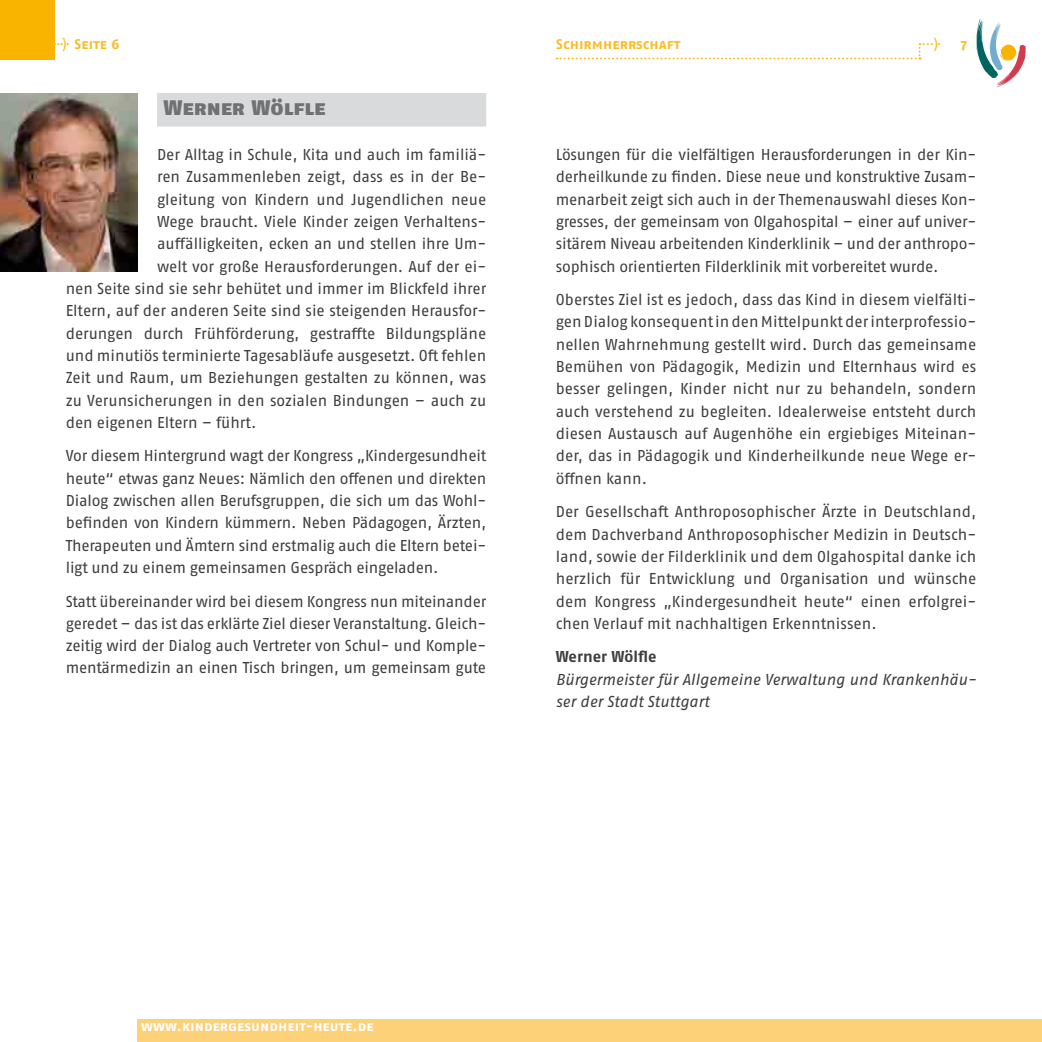
<style>
.page{position:relative;width:1042px;height:1042px;background:#fff}
.page>*{position:absolute;margin:0;border:0;box-sizing:border-box;transform-origin:0 0}
.t1{font:21px "Fago No Black Caps";letter-spacing:-.01em;color:#707172}
.t2{font:15.75px/22.4px "Fago OT";color:#3e3d40;text-align:justify}
.t3{font:italic 15.75px/22.4px "Fago OT";color:#3e3d40}
.t4{font:700 15.75px "Fago No";color:#3e3d40}
.t5{font:14px "Fago No Bold Caps";color:#fff}
.t6{font:14px "Fago No Bold Caps";color:#fabb20}
.t7{font:14px "Fago OT";color:#fabb20}
.s1{font-family:"Fago OT"}
</style>
<div class="page">
<svg style="left:976px;top:19px;width:50px;height:68px"></svg>
<div style="left:0;top:0;width:55px;height:60px;background:#f9b400"></div>
<svg style="left:557px;top:43px;width:363px;height:16px"></svg>
<div style="left:138px;top:1019px;width:904px;height:23px;background:#fdd178"></div>
<div style="left:157px;top:93px;width:329px;height:33px;background:#d9dadb"></div>
<img style="left:0;top:93px;width:137px;height:179px">
<p class="t6" style="left:53px;top:36px;width:68px"><sup>...</sup><span class="s1">)</span><sup>.</sup> Seite 6</p>
<p class="t6" style="left:556px;top:36px;width:126px">Schirmherrschaft</p>
<p class="t7" style="left:921px;top:32px;width:22px">…).</p>
<p class="t6" style="left:961px;top:36px;width:8px">7</p>
<h1 class="t1" style="left:163px;top:95px;width:164px">Werner Wölfle</h1>
<p class="t2" style="left:157px;top:143px;width:331px">Der Alltag in Schule, Kita und auch im familiä-</p>
<p class="t2" style="left:157px;top:166px;width:331px">ren Zusammenleben zeigt, dass es in der Be-</p>
<p class="t2" style="left:157px;top:188px;width:331px">gleitung von Kindern und Jugendlichen neue</p>
<p class="t2" style="left:157px;top:210px;width:328px">Wege braucht. Viele Kinder zeigen Verhaltens-</p>
<p class="t2" style="left:157px;top:233px;width:331px">auffälligkeiten, ecken an und stellen ihre Um-</p>
<p class="t2" style="left:157px;top:255px;width:331px">welt vor große Herausforderungen. Auf der ei-</p>
<p class="t2" style="left:66px;top:277px;width:422px">nen Seite sind sie sehr behütet und immer im Blickfeld ihrer</p>
<p class="t2" style="left:66px;top:299px;width:422px">Eltern, auf der anderen Seite sind sie steigenden Herausfor-</p>
<p class="t2" style="left:66px;top:322px;width:422px">derungen durch Frühförderung, gestraffte Bildungspläne</p>
<p class="t2" style="left:66px;top:344px;width:422px">und minutiös terminierte Tagesabläufe ausgesetzt. Oft fehlen</p>
<p class="t2" style="left:66px;top:366px;width:422px">Zeit und Raum, um Beziehungen gestalten zu können, was</p>
<p class="t2" style="left:66px;top:389px;width:422px">zu Verunsicherungen in den sozialen Bindungen – auch zu</p>
<p class="t2" style="left:66px;top:411px;width:192px">den eigenen Eltern – führt.</p>
<p class="t2" style="left:66px;top:445px;width:422px">Vor diesem Hintergrund wagt der Kongress „Kindergesundheit heute“ etwas ganz Neues: Nämlich den offenen und direkten Dialog zwischen allen Berufsgruppen, die sich um das Wohl&shy;befinden von Kindern kümmern. Neben Pädagogen, Ärzten, Therapeuten und Ämtern sind erstmalig auch die Eltern betei&shy;ligt und zu einem gemeinsamen Gespräch eingeladen.</p>
<p class="t2" style="left:66px;top:590px;width:422px">Statt übereinander wird bei diesem Kongress nun miteinander geredet – das ist das erklärte Ziel dieser Veranstaltung. Gleich&shy;zeitig wird der Dialog auch Vertreter von Schul- und Komple&shy;mentärmedizin an einen Tisch bringen, um gemeinsam gute</p>
<p class="t2" style="left:556px;top:143px;width:422px">Lösungen für die vielfältigen Herausforderungen in der Kin&shy;derheilkunde zu finden. Diese neue und konstruktive Zusam&shy;menarbeit zeigt sich auch in der Themenauswahl dieses Kon&shy;gresses, der gemeinsam von Olgahospital – einer auf univer&shy;sitärem Niveau arbeitenden Kinderklinik – und der anthropo&shy;sophisch orientierten Filderklinik mit vorbereitet wurde.</p>
<p class="t2" style="left:556px;top:288px;width:422px;text-align:left">Oberstes Ziel ist es jedoch, dass das Kind in diesem vielfälti&shy;gen Dialog konsequent in den Mittelpunkt der interprofessio&shy;nellen Wahrnehmung gestellt wird. Durch das gemeinsame Bemühen von Pädagogik, Medizin und Elternhaus wird es besser gelingen, Kinder nicht nur zu behandeln, sondern auch verstehend zu begleiten. Idealerweise entsteht durch diesen Austausch auf Augenhöhe ein ergiebiges Miteinan&shy;der, das in Pädagogik und Kinderheilkunde neue Wege er&shy;öffnen kann.</p>
<p class="t2" style="left:556px;top:500px;width:422px">Der Gesellschaft Anthroposophischer Ärzte in Deutschland, dem Dachverband Anthroposophischer Medizin in Deutsch&shy;land, sowie der Filderklinik und dem Olgahospital danke ich herzlich für Entwicklung und Organisation und wünsche dem Kongress „Kindergesundheit heute“ einen erfolgrei&shy;chen Verlauf mit nachhaltigen Erkenntnissen.</p>
<p class="t4" style="left:556px;top:647px;width:102px">Werner Wölfle</p>
<p class="t3" style="left:556px;top:668px;width:422px">Bürgermeister für Allgemeine Verwaltung und Krankenhäu&shy;ser der Stadt Stuttgart</p>
<p class="t5" style="left:141px;top:1017px;width:234px">www.kindergesundheit-heute.de</p>
</div>
